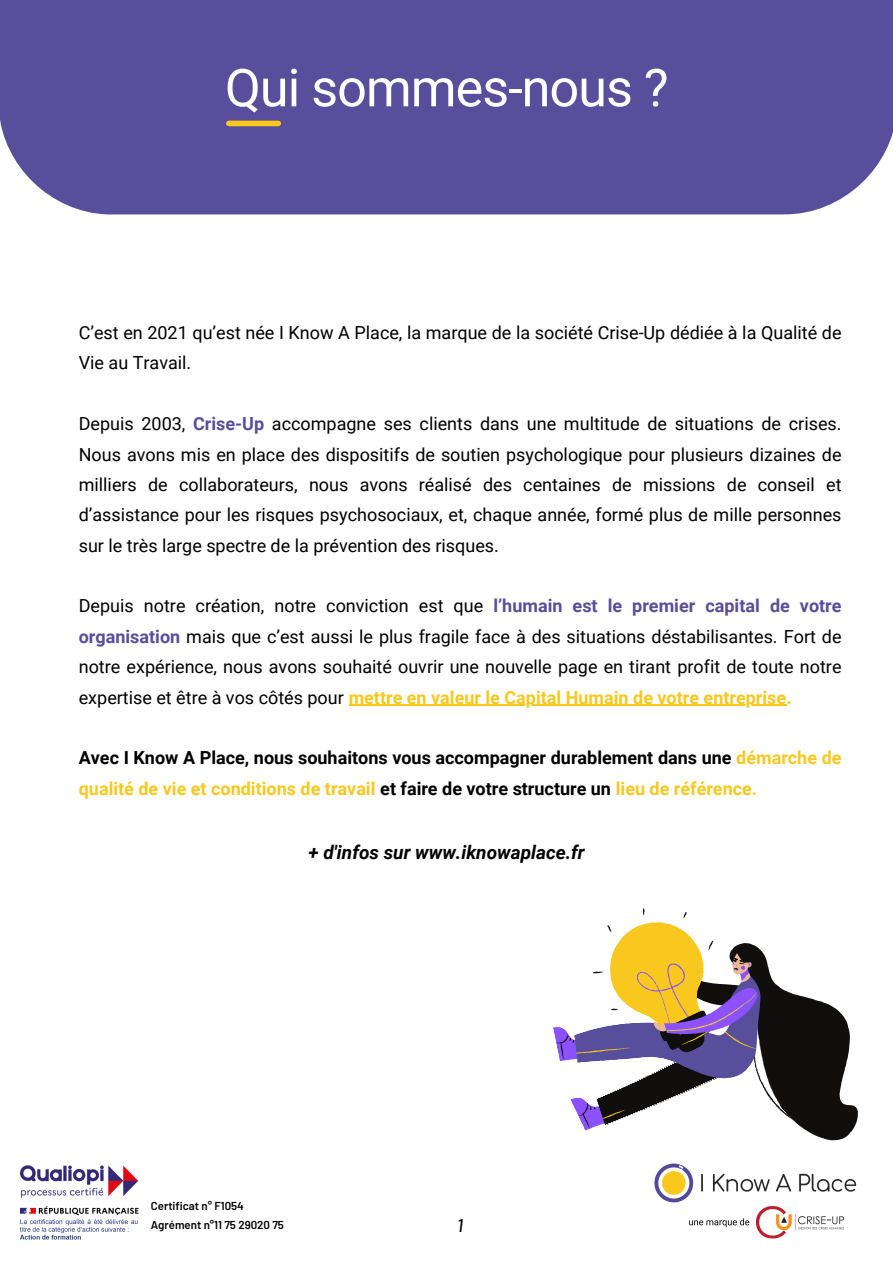
<style>
.page{position:relative;width:893px;height:1264px;background:#fff}
.page>*{position:absolute;margin:0;border:0;box-sizing:border-box;transform-origin:0 0}
.t1{font:52.35px "Roboto";letter-spacing:-.02em;color:#fefefe}
.t2{font:italic 700 18.9px "Roboto";color:#000}
.t3{font:italic 500 18.15px "Barlow";color:#000}
.t4{font:18px/30.3px "Roboto";color:#000;text-align:justify}
.t5{font:700 18px/30.3px "Roboto";color:#000}
.t6{font:600 11.4px "Barlow";color:#000}
.s1{font-weight:700;color:#584e9b}
.s2{font-weight:700;color:#f8c81f}
.s3{color:#f8c81f}
</style>
<div class="page">
<div style="left:0;top:0;width:892px;height:214px;background:#584e9b"></div>
<hr style="left:348px;top:704px;width:438px;height:2px;background:#f8c81f">
<div style="left:229px;top:121px;width:49px;height:5px;background:#f8c81f"></div>
<svg style="left:553px;top:908px;width:304px;height:232px"></svg>
<img style="left:654px;top:1163px;width:203px;height:75px">
<img style="left:20px;top:1165px;width:118px;height:75px">
<p class="t1" style="left:225px;top:58px;width:445px">Qui sommes-nous ?</p>
<p class="t4" style="left:79px;top:317px;width:764px">C’est en 2021 qu’est née I Know A Place, la marque de la société Crise-Up dédiée à la Qualité de<br>Vie au Travail.</p>
<p class="t4" style="left:79px;top:409px;width:764px">Depuis 2003, <span class="s1">Crise-Up</span> accompagne ses clients dans une multitude de situations de crises.<br>Nous avons mis en place des dispositifs de soutien psychologique pour plusieurs dizaines de milliers de collaborateurs, nous avons réalisé des centaines de missions de conseil et d’assistance pour les risques psychosociaux, et, chaque année, formé plus de mille personnes sur le très large spectre de la prévention des risques.</p>
<p class="t4" style="left:79px;top:591px;width:764px">Depuis notre création, notre conviction est que <span class="s1">l’humain est le premier capital de votre organisation</span> mais que c’est aussi le plus fragile face à des situations déstabilisantes. Fort de notre expérience, nous avons souhaité ouvrir une nouvelle page en tirant profit de toute notre expertise et être à vos côtés pour <span class="s2">mettre en valeur le Capital Humain de votre entreprise.</span></p>
<p class="t5" style="left:79px;top:743px;width:764px">Avec I Know A Place, nous souhaitons vous accompagner durablement dans une <span class="s3">démarche de qualité de vie et conditions de travail</span> et faire de votre structure un <span class="s3">lieu de référence.</span></p>
<p class="t2" style="left:308px;top:842px;width:277px">+ d'infos sur www.iknowaplace.fr</p>
<p class="t6" style="left:151px;top:1198px;width:95px">Certificat n° F1054</p>
<p class="t6" style="left:151px;top:1217px;width:135px">Agrément n°11 75 29020 75</p>
<p class="t3" style="left:457px;top:1213px;width:8px">1</p>
</div>
